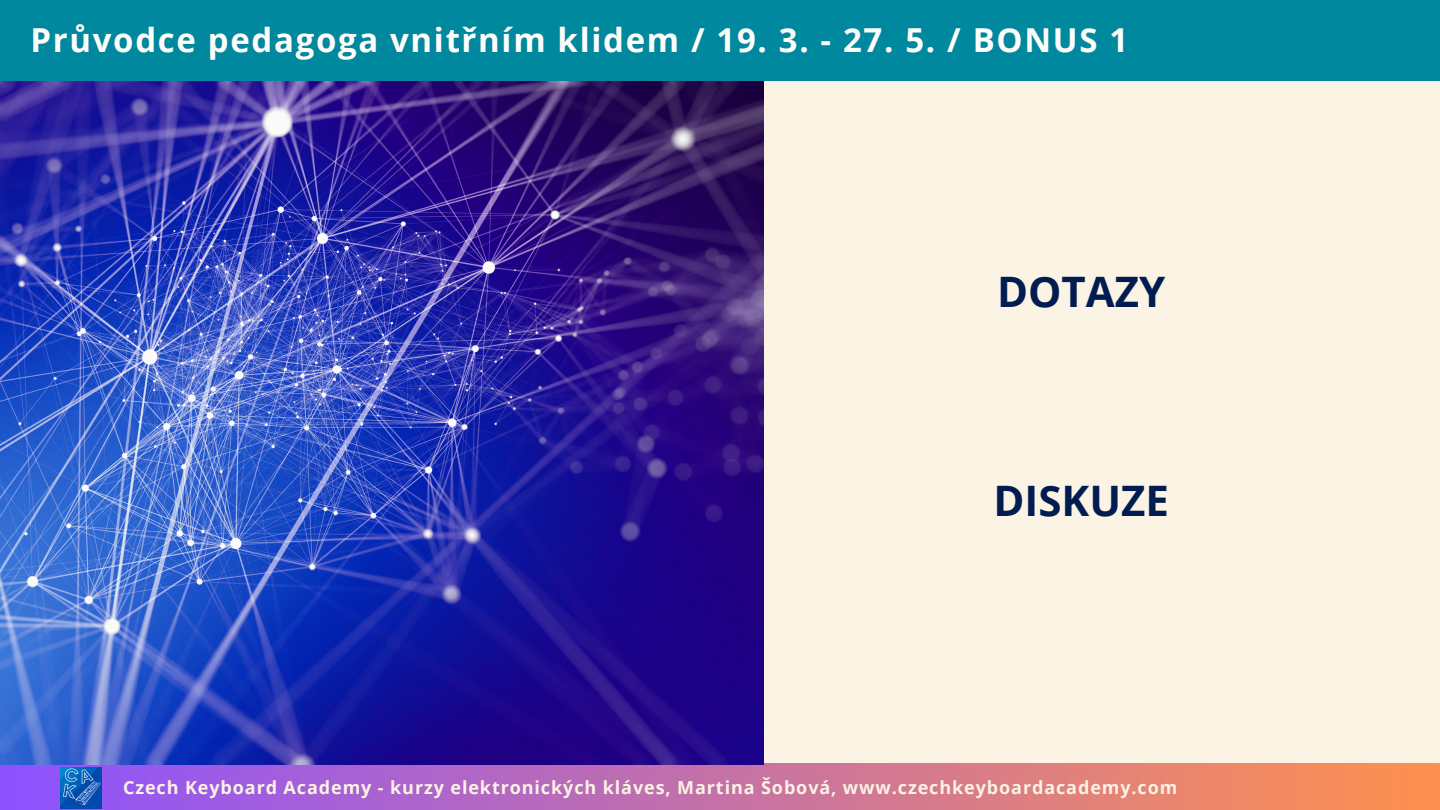
<style>
.page{position:relative;width:1440px;height:810px;background:#fbf3e4}
.page>*{position:absolute;margin:0;border:0;box-sizing:border-box;transform-origin:0 0}
.t1{font:700 42px "Open Sans";color:#011c50}
.t2{font:700 33px "Open Sans";letter-spacing:.05em;color:#fffdfa}
.t3{font:700 18px "Open Sans";letter-spacing:.05em;color:#fbf3e4}
</style>
<div class="page">
<div style="left:0;top:764px;width:1440px;height:46px;background:linear-gradient(to right,#8c52ff,#fe914e)"></div>
<img style="left:60px;top:768px;width:41px;height:41px">
<div style="left:0;top:0;width:1440px;height:81px;background:#00889f"></div>
<img style="left:0;top:81px;width:764px;height:683px">
<p class="t2" style="left:31px;top:17px;width:1099px">Průvodce pedagoga vnitřním klidem / 19. 3. - 27. 5. / BONUS 1</p>
<p class="t1" style="left:997px;top:263px;width:170px">DOTAZY</p>
<p class="t1" style="left:993px;top:471px;width:177px">DISKUZE</p>
<p class="t3" style="left:123px;top:774px;width:1056px">Czech Keyboard Academy - kurzy elektronických kláves, Martina Šobová, www.czechkeyboardacademy.com</p>
</div>
